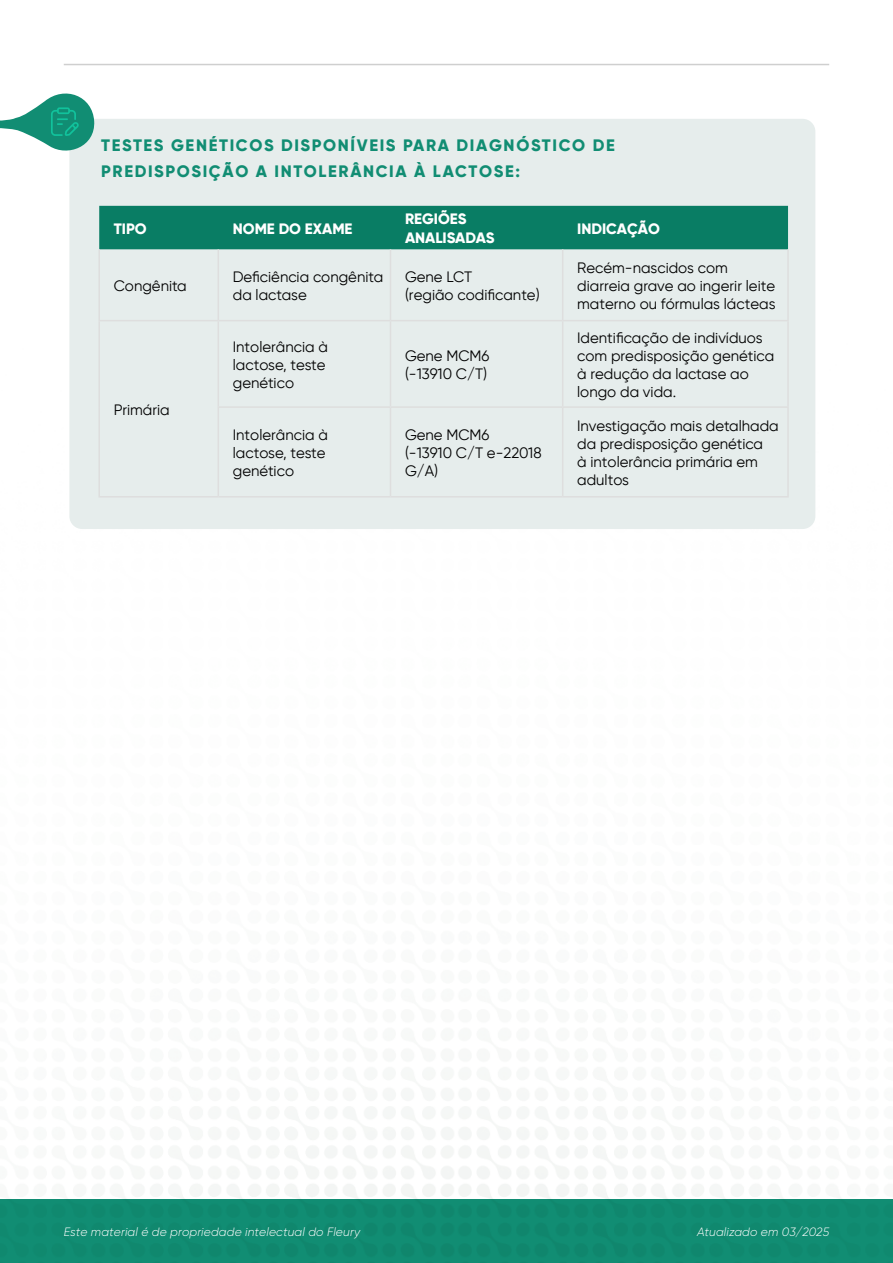
<style>
.page{position:relative;width:893px;height:1263px;background:#fff}
.page>*{position:absolute;margin:0;border:0;box-sizing:border-box;transform-origin:0 0}
.t1{font:16.5px/25.5px "SVN Gilroy X Bold";letter-spacing:.1em;color:#118d73}
.t2{font:15px/18px "SVN Gilroy";color:#000}
.t3{font:15px/19.5px "SVN Gilroy X Bold";color:#fff}
.t4{font:italic 300 12px "SVN Gilroy";letter-spacing:.01em;color:#fff}
</style>
<div class="page">
<img style="left:0;top:410px;width:893px;height:853px">
<hr style="left:64px;top:64px;width:765px;height:1px;background:#cfcfcf">
<div style="left:69px;top:119px;width:746px;height:410px;background:#e6edec;border-radius:13px"></div>
<svg style="left:0;top:93px;width:95px;height:58px"></svg>
<div style="left:99px;top:206px;width:689px;height:43px;background:#097d64"></div>
<hr style="left:98px;top:249px;width:2px;height:71px;background:#dedede">
<hr style="left:218px;top:249px;width:1px;height:71px;background:#dedede">
<hr style="left:390px;top:249px;width:1px;height:71px;background:#dedede">
<hr style="left:562px;top:249px;width:1px;height:71px;background:#dedede">
<hr style="left:787px;top:249px;width:2px;height:71px;background:#dedede">
<hr style="left:98px;top:320px;width:120px;height:1px;background:#dedede">
<hr style="left:98px;top:321px;width:2px;height:86px;background:#dedede">
<hr style="left:218px;top:320px;width:172px;height:1px;background:#dedede">
<hr style="left:218px;top:321px;width:1px;height:85px;background:#dedede">
<hr style="left:390px;top:320px;width:173px;height:1px;background:#dedede">
<hr style="left:390px;top:321px;width:1px;height:85px;background:#dedede">
<hr style="left:563px;top:320px;width:226px;height:1px;background:#dedede">
<hr style="left:562px;top:321px;width:1px;height:85px;background:#dedede">
<hr style="left:787px;top:321px;width:2px;height:85px;background:#dedede">
<hr style="left:98px;top:407px;width:2px;height:89px;background:#dedede">
<hr style="left:218px;top:406px;width:172px;height:2px;background:#dedede">
<hr style="left:218px;top:408px;width:1px;height:88px;background:#dedede">
<hr style="left:390px;top:406px;width:173px;height:2px;background:#dedede">
<hr style="left:390px;top:408px;width:1px;height:88px;background:#dedede">
<hr style="left:563px;top:406px;width:226px;height:2px;background:#dedede">
<hr style="left:562px;top:408px;width:1px;height:88px;background:#dedede">
<hr style="left:787px;top:408px;width:2px;height:88px;background:#dedede">
<hr style="left:98px;top:496px;width:120px;height:1px;background:#dedede">
<hr style="left:218px;top:496px;width:172px;height:1px;background:#dedede">
<hr style="left:390px;top:496px;width:173px;height:1px;background:#dedede">
<hr style="left:563px;top:496px;width:226px;height:1px;background:#dedede">
<p class="t1" style="left:101px;top:132px;width:515px">TESTES GENÉTICOS DISPONÍVEIS PARA DIAGNÓSTICO DE<br>PREDISPOSIÇÃO A INTOLERÂNCIA À LACTOSE:</p>
<p class="t3" style="left:114px;top:218px;width:34px">TIPO</p>
<p class="t3" style="left:233px;top:218px;width:121px">NOME DO EXAME</p>
<p class="t3" style="left:405px;top:208px;width:91px">REGIÕES<br>ANALISADAS</p>
<p class="t3" style="left:577px;top:218px;width:84px">INDICAÇÃO</p>
<p class="t2" style="left:114px;top:276px;width:75px">Congênita</p>
<p class="t2" style="left:233px;top:267px;width:152px">Deficiência congênita da lactase</p>
<p class="t2" style="left:405px;top:267px;width:136px">Gene LCT<br>(região codificante)</p>
<p class="t2" style="left:577px;top:258px;width:200px">Recém-nascidos com diarreia grave ao ingerir leite materno ou fórmulas lácteas</p>
<p class="t2" style="left:114px;top:400px;width:58px">Primária</p>
<p class="t2" style="left:233px;top:337px;width:97px">Intolerância à lactose, teste genético</p>
<p class="t2" style="left:405px;top:346px;width:86px">Gene MCM6 (-13910 C/T)</p>
<p class="t2" style="left:577px;top:328px;width:198px">Identificação de indivíduos com predisposição genética à redução da lactase ao longo da vida.</p>
<p class="t2" style="left:233px;top:425px;width:97px">Intolerância à lactose, teste genético</p>
<p class="t2" style="left:405px;top:425px;width:138px">Gene MCM6<br>(-13910 C/T e-22018<br>G/A)</p>
<p class="t2" style="left:577px;top:416px;width:203px">Investigação mais detalhada da predisposição genética<br>à intolerância primária em adultos</p>
<p class="t4" style="left:64px;top:1223px;width:298px">Este material é de propriedade intelectual do Fleury</p>
<p class="t4" style="left:697px;top:1223px;width:134px">Atualizado em 03/2025</p>
</div>
